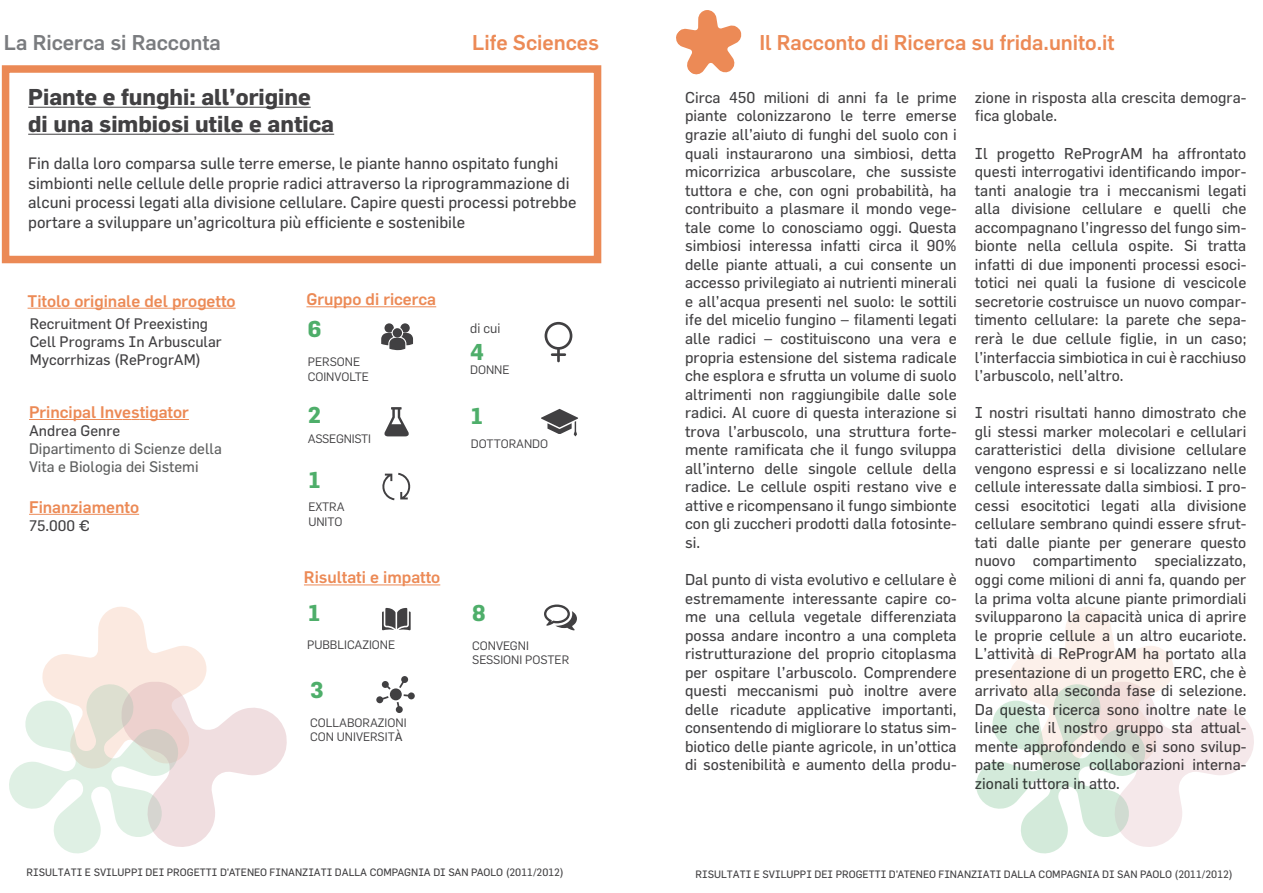
<style>
.page{position:relative;width:1263px;height:893px;background:#fff}
.page>*{position:absolute;margin:0;border:0;box-sizing:border-box;transform-origin:0 0}
.t1{font:700 22.5px/27px "Flama";color:#414042}
.t2{font:700 22.5px "Flama";color:#4eae6a}
.t3{font:500 21px "Flama";color:#ec8a56}
.t4{font:500 21px "Flama";color:#7a7c7f}
.t5{font:500 16.5px "Flama";color:#ec8a56}
.t6{font:16.2px/19.5px "Flama";color:#414042}
.t7{font:15.45px/18.6px "Flama";color:#414042;text-align:justify}
.t8{font:15px/18px "Flama";color:#414042}
.t9{font:15px/18px "Flama";color:#5e5f5f}
.t10{font:13.5px "Flama";color:#414042}
.t11{font:12px/14.4px "Flama";color:#414042}
.t12{font:12px "Flama";letter-spacing:-.02em;color:#414042}
.t13{font:10.5px "Flama";color:#414042}
.s1{font-style:inherit}
</style>
<div class="page">
<div style="left:2px;top:65px;width:599px;height:198px;border:8px solid #eb8955"></div>
<svg style="left:676px;top:10px;width:66px;height:65px"></svg>
<svg style="left:976px;top:607px;width:278px;height:246px"></svg>
<hr style="left:28px;top:308px;width:208px;height:1px;background:#ec8a56">
<hr style="left:29px;top:419px;width:85px;height:1px;background:#ec8a56">
<svg style="left:114px;top:419px;width:26px;height:1px"></svg>
<hr style="left:140px;top:419px;width:49px;height:1px;background:#ec8a56">
<hr style="left:29px;top:514px;width:110px;height:1px;background:#ec8a56">
<hr style="left:306px;top:306px;width:130px;height:1px;background:#ec8a56">
<hr style="left:304px;top:584px;width:136px;height:1px;background:#ec8a56">
<svg style="left:9px;top:606px;width:278px;height:247px"></svg>
<hr style="left:28px;top:107px;width:283px;height:1px;background:#414042">
<hr style="left:28px;top:134px;width:306px;height:1px;background:#414042">
<svg style="left:384px;top:407px;width:25px;height:29px"></svg>
<svg style="left:541px;top:409px;width:37px;height:27px"></svg>
<svg style="left:544px;top:604px;width:33px;height:26px"></svg>
<svg style="left:381px;top:323px;width:32px;height:27px"></svg>
<svg style="left:545px;top:322px;width:27px;height:40px"></svg>
<svg style="left:382px;top:473px;width:29px;height:27px"></svg>
<svg style="left:376px;top:676px;width:39px;height:37px"></svg>
<div style="left:390px;top:688px;width:12px;height:12px;background:#414042;border-radius:50%"></div>
<svg style="left:382px;top:608px;width:29px;height:22px"></svg>
<h2 class="t4" style="left:4px;top:27px;width:218px">La Ricerca si Racconta</h2>
<h2 class="t3" style="left:472px;top:28px;width:129px">Life Sciences</h2>
<h1 class="t1" style="left:28px;top:83px;width:307px">Piante e funghi: all’origine di una simbiosi utile e antica</h1>
<p class="t6" style="left:28px;top:153px;width:550px">Fin dalla loro comparsa sulle terre emerse, le piante hanno ospitato funghi simbionti nelle cellule delle proprie radici attraverso la riprogrammazione di alcuni processi legati alla divisione cellulare. Capire questi processi potrebbe portare a sviluppare un’agricoltura più efficiente e sostenibile</p>
<p class="t5" style="left:28px;top:289px;width:210px">Titolo originale del progetto</p>
<p class="t5" style="left:306px;top:287px;width:131px">Gruppo di ricerca</p>
<p class="t8" style="left:30px;top:314px;width:194px">Recruitment Of Preexisting<br>Cell Programs In Arbuscular<br>Mycorrhizas (ReProgrAM)</p>
<h1 class="t2" style="left:308px;top:316px;width:15px">6</h1>
<p class="t11" style="left:308px;top:354px;width:63px">PERSONE<br>COINVOLTE</p>
<h1 class="t2" style="left:308px;top:401px;width:15px">2</h1>
<p class="t12" style="left:308px;top:430px;width:65px">ASSEGNISTI</p>
<p class="t5" style="left:29px;top:400px;width:161px">Principal Investigator</p>
<p class="t8" style="left:29px;top:421px;width:93px">Andrea Genre</p>
<p class="t9" style="left:29px;top:439px;width:194px">Dipartimento di Scienze della<br>Vita e Biologia dei Sistemi</p>
<p class="t5" style="left:29px;top:495px;width:112px">Finanziamento</p>
<p class="t8" style="left:29px;top:516px;width:62px">75.000 €</p>
<h1 class="t2" style="left:309px;top:466px;width:14px">1</h1>
<p class="t11" style="left:309px;top:499px;width:37px">EXTRA<br>UNITO</p>
<p class="t5" style="left:304px;top:565px;width:138px">Risultati e impatto</p>
<h1 class="t2" style="left:308px;top:599px;width:14px">1</h1>
<p class="t11" style="left:307px;top:637px;width:90px">PUBBLICAZIONE</p>
<h1 class="t2" style="left:310px;top:677px;width:15px">3</h1>
<p class="t11" style="left:310px;top:715px;width:98px">COLLABORAZIONI<br>CON UNIVERSIT<span class="s1">À</span></p>
<p class="t10" style="left:470px;top:318px;width:32px">di cui</p>
<h1 class="t2" style="left:470px;top:338px;width:15px">4</h1>
<p class="t11" style="left:470px;top:362px;width:41px">DONNE</p>
<h1 class="t2" style="left:471px;top:403px;width:14px">1</h1>
<p class="t11" style="left:471px;top:436px;width:79px">DOTTORANDO</p>
<h1 class="t2" style="left:472px;top:599px;width:15px">8</h1>
<p class="t11" style="left:472px;top:638px;width:99px">CONVEGNI<br>SESSIONI POSTER</p>
<h2 class="t3" style="left:759px;top:27px;width:357px">Il Racconto di Ricerca su frida.unito.it</h2>
<p class="t7" style="left:685px;top:88px;width:273px">Circa 450 milioni di anni fa le prime piante colonizzarono le terre emerse grazie all’aiuto di funghi del suolo con i quali instaurarono una simbiosi, detta micorrizica arbuscolare, che sussiste tuttora e che, con ogni probabilità, ha contribuito a plasmare il mondo vege&shy;tale come lo conosciamo oggi. Questa simbiosi interessa infatti circa il 90% delle piante attuali, a cui consente un accesso privilegiato ai nutrienti minerali e all’acqua presenti nel suolo: le sottili ife del micelio fungino – filamenti legati alle radici – costituiscono una vera e propria estensione del sistema radicale che esplora e sfrutta un volume di suolo altrimenti non raggiungibile dalle sole radici. Al cuore di questa interazione si trova l’arbuscolo, una struttura forte&shy;mente ramificata che il fungo sviluppa all’interno delle singole cellule della radice. Le cellule ospiti restano vive e attive e ricompensano il fungo simbionte con gli zuccheri prodotti dalla fotosinte&shy;si.</p>
<p class="t7" style="left:685px;top:570px;width:273px">Dal punto di vista evolutivo e cellulare è estremamente interessante capire co&shy;me una cellula vegetale differenziata possa andare incontro a una completa ristrutturazione del proprio citoplasma per ospitare l’arbuscolo. Comprendere questi meccanismi può inoltre avere delle ricadute applicative importanti, consentendo di migliorare lo status sim&shy;biotico delle piante agricole, in un’ottica di sostenibilità e aumento della produ-</p>
<p class="t7" style="left:975px;top:88px;width:273px">zione in risposta alla crescita demogra&shy;fica globale.</p>
<p class="t7" style="left:975px;top:143px;width:273px">Il progetto ReProgrAM ha affrontato questi interrogativi identificando impor&shy;tanti analogie tra i meccanismi legati alla divisione cellulare e quelli che accompagnano l’ingresso del fungo sim&shy;bionte nella cellula ospite. Si tratta infatti di due imponenti processi esoci&shy;totici nei quali la fusione di vescicole secretorie costruisce un nuovo compar&shy;timento cellulare: la parete che sepa&shy;rerà le due cellule figlie, in un caso; l’interfaccia simbiotica in cui è racchiuso l’arbuscolo, nell’altro.</p>
<p class="t7" style="left:975px;top:403px;width:273px">I nostri risultati hanno dimostrato che gli stessi marker molecolari e cellulari caratteristici della divisione cellulare vengono espressi e si localizzano nelle cellule interessate dalla simbiosi. I pro&shy;cessi esocitotici legati alla divisione cellulare sembrano quindi essere sfrut&shy;tati dalle piante per generare questo nuovo compartimento specializzato, oggi come milioni di anni fa, quando per la prima volta alcune piante primordiali svilupparono la capacità unica di aprire le proprie cellule a un altro eucariote.<br>L’attività di ReProgrAM ha portato alla presentazione di un progetto ERC, che è arrivato alla seconda fase di selezione.<br>Da questa ricerca sono inoltre nate le linee che il nostro gruppo sta attual&shy;mente approfondendo e si sono svilup&shy;pate numerose collaborazioni interna&shy;zionali tuttora in atto.</p>
<p class="t13" style="left:27px;top:866px;width:539px">RISULTATI E SVILUPPI DEI PROGETTI D’ATENEO FINANZIATI DALLA COMPAGNIA DI SAN PAOLO (2011/2012)</p>
<p class="t13" style="left:695px;top:868px;width:539px">RISULTATI E SVILUPPI DEI PROGETTI D’ATENEO FINANZIATI DALLA COMPAGNIA DI SAN PAOLO (2011/2012)</p>
</div>
